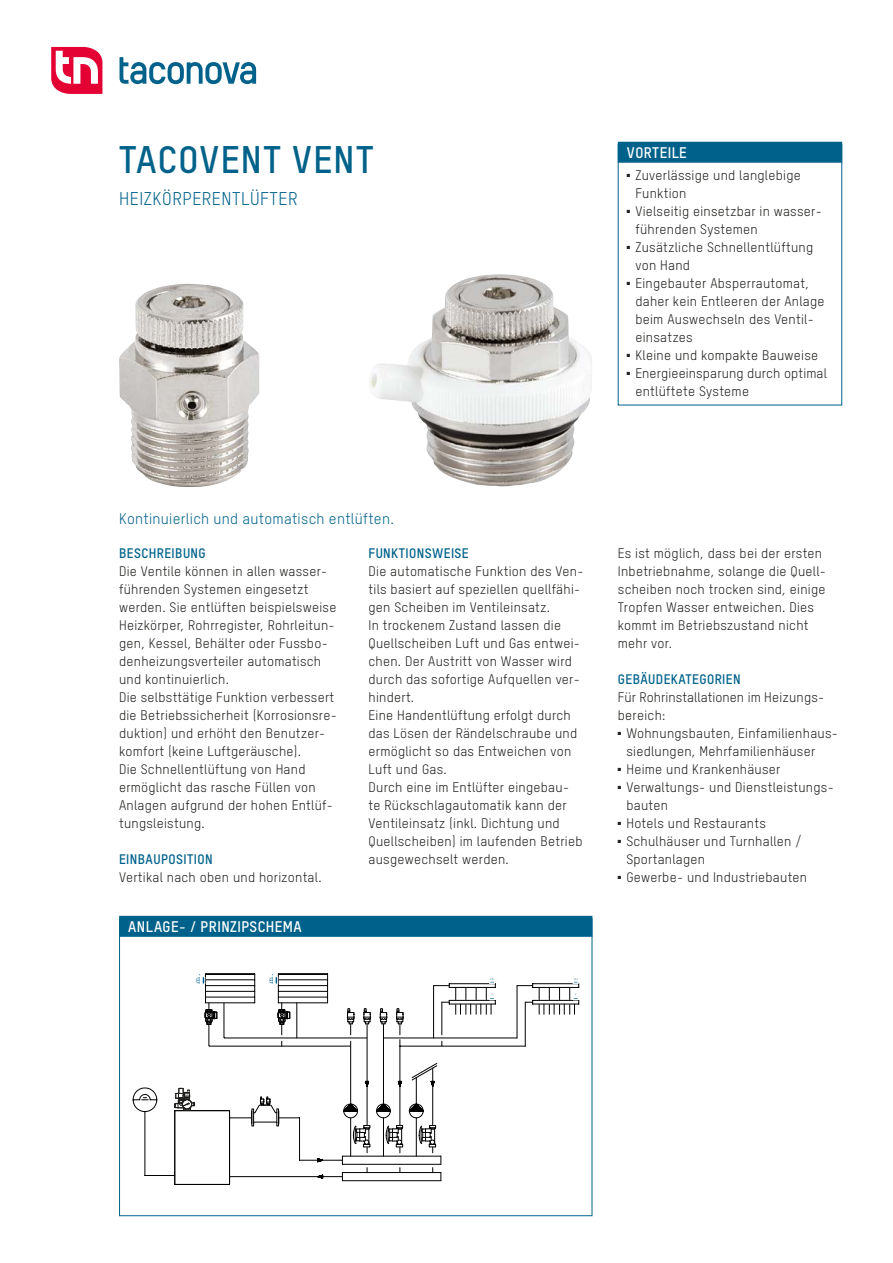
<style>
.page{position:relative;width:893px;height:1263px;background:#fff}
.page>*{position:absolute;margin:0;border:0;box-sizing:border-box;transform-origin:0 0}
.Produkttitel{font:37.5px "T Star Pro Bold";letter-spacing:.035em;color:#00628a}
.Produkttitel_Sublin{font:18px "T Star Pro Regular";letter-spacing:.03em;color:#00628a}
.EA_Lead{font:15px "T Star Pro Regular";letter-spacing:.02em;color:#00628a}
.Box_Titel{font:15px "T Star Pro Bold";letter-spacing:.03em;color:#fff}
.t1{font:13.5px/18px "T Star Pro Regular";letter-spacing:.02em;color:#1d1d1b}
.EA_Titel{font:13.5px "T Star Pro Bold";letter-spacing:.03em;color:#00628a}
</style>
<div class="page">
<svg style="left:51px;top:47px;width:51px;height:47px"></svg>
<svg style="left:120px;top:57px;width:136px;height:27px"></svg>
<hr style="left:230px;top:1176px;width:112px;height:1px;background:#000">
<hr style="left:300px;top:1160px;width:42px;height:1px;background:#000">
<hr style="left:367px;top:1024px;width:1px;height:101px;background:#000">
<hr style="left:350px;top:1041px;width:1px;height:63px;background:#000">
<hr style="left:224px;top:1037px;width:143px;height:1px;background:#000">
<hr style="left:209px;top:1046px;width:142px;height:1px;background:#000">
<hr style="left:224px;top:1003px;width:1px;height:35px;background:#000">
<hr style="left:278px;top:1002px;width:50px;height:1px;background:#000">
<svg style="left:327px;top:975px;width:1px;height:27px"></svg>
<hr style="left:278px;top:997px;width:50px;height:1px;background:#000">
<hr style="left:278px;top:991px;width:50px;height:1px;background:#000">
<hr style="left:278px;top:985px;width:50px;height:1px;background:#000">
<hr style="left:278px;top:979px;width:50px;height:1px;background:#000">
<hr style="left:278px;top:974px;width:50px;height:1px;background:#000">
<hr style="left:205px;top:1002px;width:50px;height:1px;background:#000">
<svg style="left:254px;top:975px;width:1px;height:27px"></svg>
<hr style="left:205px;top:997px;width:50px;height:1px;background:#000">
<hr style="left:205px;top:991px;width:50px;height:1px;background:#000">
<hr style="left:205px;top:985px;width:50px;height:1px;background:#000">
<hr style="left:205px;top:979px;width:50px;height:1px;background:#000">
<hr style="left:205px;top:974px;width:50px;height:1px;background:#000">
<hr style="left:383px;top:1024px;width:1px;height:80px;background:#000">
<hr style="left:383px;top:1037px;width:134px;height:1px;background:#000">
<hr style="left:400px;top:1046px;width:125px;height:1px;background:#000">
<hr style="left:400px;top:1039px;width:1px;height:86px;background:#000">
<hr style="left:296px;top:1003px;width:1px;height:35px;background:#000">
<hr style="left:533px;top:983px;width:46px;height:1px;background:#000">
<hr style="left:533px;top:987px;width:46px;height:1px;background:#000">
<hr style="left:533px;top:1000px;width:46px;height:1px;background:#000">
<hr style="left:533px;top:1004px;width:46px;height:1px;background:#000">
<svg style="left:518px;top:984px;width:15px;height:3px"></svg>
<svg style="left:525px;top:1000px;width:8px;height:4px"></svg>
<hr style="left:433px;top:985px;width:1px;height:53px;background:#000">
<hr style="left:441px;top:1002px;width:1px;height:33px;background:#000">
<hr style="left:517px;top:985px;width:1px;height:53px;background:#000">
<hr style="left:525px;top:1002px;width:1px;height:44px;background:#000">
<svg style="left:539px;top:978px;width:41px;height:36px"></svg>
<svg style="left:434px;top:978px;width:62px;height:36px"></svg>
<svg style="left:195px;top:973px;width:23px;height:73px"></svg>
<svg style="left:269px;top:973px;width:22px;height:62px"></svg>
<svg style="left:380px;top:1008px;width:8px;height:17px"></svg>
<svg style="left:347px;top:1008px;width:8px;height:27px"></svg>
<svg style="left:396px;top:1008px;width:8px;height:27px"></svg>
<svg style="left:363px;top:1008px;width:8px;height:17px"></svg>
<svg style="left:133px;top:1087px;width:191px;height:98px"></svg>
<svg style="left:342px;top:1062px;width:100px;height:119px"></svg>
<img style="left:119px;top:284px;width:141px;height:203px">
<img style="left:369px;top:274px;width:223px;height:213px">
<div style="left:618px;top:142px;width:224px;height:21px;background:#00628a"></div>
<div style="left:618px;top:144px;width:224px;height:261px;border:1px solid #00628a"></div>
<div style="left:119px;top:916px;width:473px;height:21px;background:#00628a"></div>
<div style="left:119px;top:919px;width:473px;height:297px;border:1px solid #00628a"></div>
<p class="Produkttitel" style="left:119px;top:132px;width:256px">TACOVENT VENT</p>
<p class="Produkttitel_Sublin" style="left:119px;top:186px;width:180px">HEIZKÖRPERENTLÜFTER</p>
<p class="Box_Titel" style="left:627px;top:141px;width:61px">VORTEILE</p>
<p class="t1" style="left:635px;top:166px;width:167px;text-indent:-9px">■ Zuverlässige und langlebige<br>Funktion</p>
<p class="t1" style="left:635px;top:202px;width:188px;text-indent:-9px">■ Vielseitig einsetzbar in wasser&shy;führenden Systemen</p>
<p class="t1" style="left:635px;top:238px;width:179px;text-indent:-9px">■ Zusätzliche Schnellentlüftung von Hand</p>
<p class="t1" style="left:635px;top:274px;width:191px;text-indent:-9px">■ Eingebauter Absperrautomat, daher kein Entleeren der Anlage beim Auswechseln des Ventil&shy;einsatzes</p>
<p class="t1" style="left:627px;top:346px;width:193px">■ Kleine und kompakte Bauweise</p>
<p class="t1" style="left:635px;top:364px;width:193px;text-indent:-9px">■ Energieeinsparung durch optimal entlüftete Systeme</p>
<p class="EA_Lead" style="left:119px;top:508px;width:276px">Kontinuierlich und automatisch entlüften.</p>
<p class="EA_Titel" style="left:119px;top:543px;width:88px">BESCHREIBUNG</p>
<p class="t1" style="left:119px;top:562px;width:219px">Die Ventile können in allen wasser&shy;führenden Systemen eingesetzt werden. Sie entlüften beispielsweise Heizkörper, Rohrregister, Rohrleitun&shy;gen, Kessel, Behälter oder Fussbo&shy;denheizungsverteiler automatisch und kontinuierlich.<br>Die selbsttätige Funktion verbessert die Betriebssicherheit (Korrosionsre&shy;duktion) und erhöht den Benutzer&shy;komfort (keine Luftgeräusche).</p>
<p class="t1" style="left:119px;top:760px;width:215px">Die Schnellentlüftung von Hand ermöglicht das rasche Füllen von<br>Anlagen aufgrund der hohen Entlüf&shy;tungsleistung.</p>
<p class="EA_Titel" style="left:119px;top:849px;width:95px">EINBAUPOSITION</p>
<p class="t1" style="left:119px;top:868px;width:204px">Vertikal nach oben und horizontal.</p>
<p class="Box_Titel" style="left:128px;top:915px;width:175px">ANLAGE- / PRINZIPSCHEMA</p>
<p class="EA_Titel" style="left:369px;top:543px;width:102px">FUNKTIONSWEISE</p>
<p class="t1" style="left:369px;top:562px;width:216px">Die automatische Funktion des Ven&shy;tils basiert auf speziellen quellfähi&shy;gen Scheiben im Ventileinsatz.</p>
<p class="t1" style="left:369px;top:616px;width:213px">In trockenem Zustand lassen die<br>Quellscheiben Luft und Gas entwei&shy;chen. Der Austritt von Wasser wird durch das sofortige Aufquellen ver&shy;hindert.</p>
<p class="t1" style="left:369px;top:706px;width:210px">Eine Handentlüftung erfolgt durch das Lösen der Rändelschraube und ermöglicht so das Entweichen von<br>Luft und Gas.</p>
<p class="t1" style="left:369px;top:778px;width:215px">Durch eine im Entlüfter eingebau&shy;te Rückschlagautomatik kann der<br>Ventileinsatz (inkl. Dichtung und<br>Quellscheiben) im laufenden Betrieb ausgewechselt werden.</p>
<p class="t1" style="left:618px;top:544px;width:209px">Es ist möglich, dass bei der ersten<br>Inbetriebnahme, solange die Quell&shy;scheiben noch trocken sind, einige<br>Tropfen Wasser entweichen. Dies kommt im Betriebszustand nicht mehr vor.</p>
<p class="EA_Titel" style="left:618px;top:669px;width:124px">GEBÄUDEKATEGORIEN</p>
<p class="t1" style="left:618px;top:688px;width:208px">Für Rohrinstallationen im Heizungs&shy;bereich:</p>
<p class="t1" style="left:626px;top:724px;width:213px;text-indent:-9px">■ Wohnungsbauten, Einfamilienhaus&shy;siedlungen, Mehrfamilienhäuser</p>
<p class="t1" style="left:618px;top:760px;width:164px">■ Heime und Krankenhäuser</p>
<p class="t1" style="left:626px;top:778px;width:209px;text-indent:-9px">■ Verwaltungs- und Dienstleistungs&shy;bauten</p>
<p class="t1" style="left:618px;top:814px;width:149px">■ Hotels und Restaurants</p>
<p class="t1" style="left:626px;top:832px;width:177px;text-indent:-9px">■ Schulhäuser und Turnhallen /<br>Sportanlagen</p>
<p class="t1" style="left:618px;top:868px;width:191px">■ Gewerbe- und Industriebauten</p>
</div>
